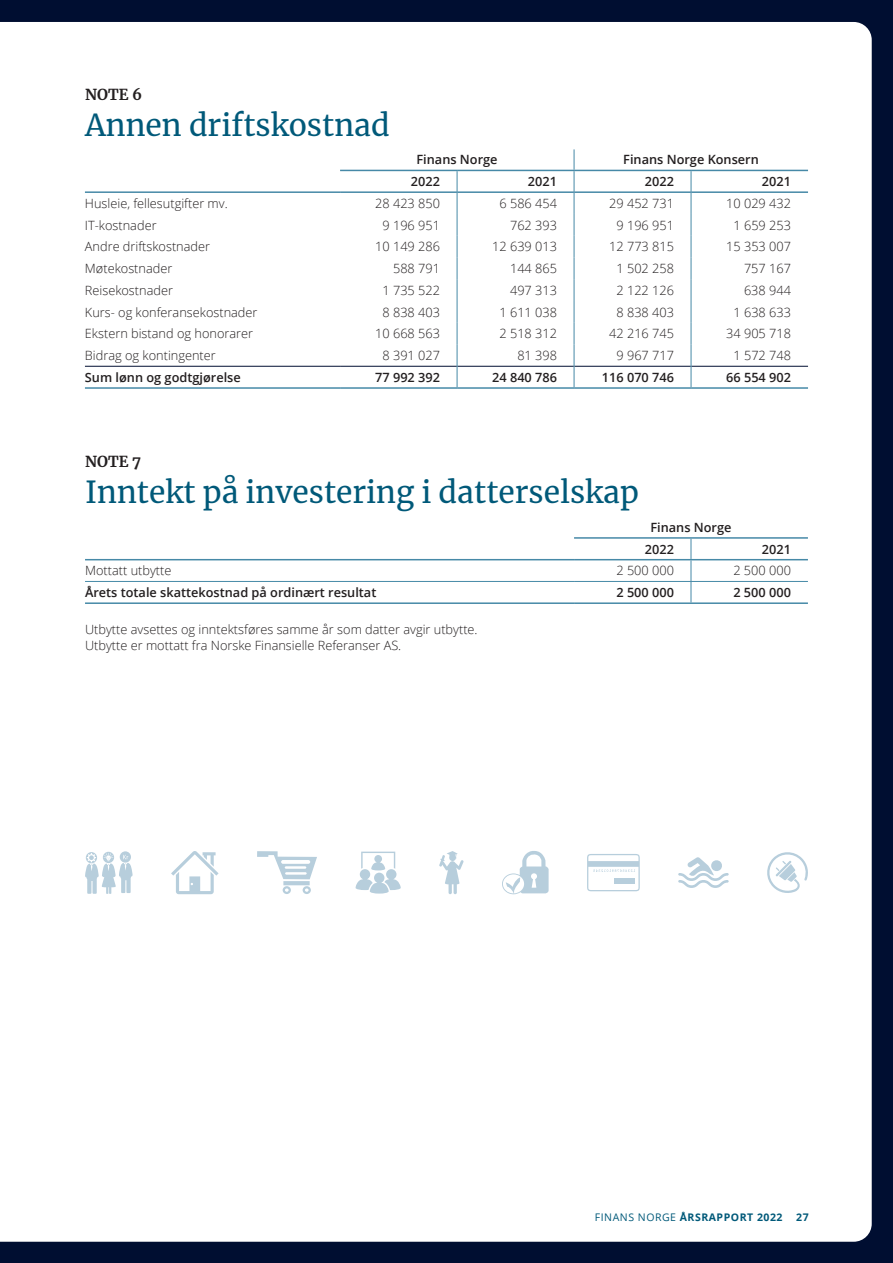
<style>
.page{position:relative;width:893px;height:1263px;background:#000e31}
.page>*{position:absolute;margin:0;border:0;box-sizing:border-box;transform-origin:0 0}
.Tittel_nivå_3__over{font:30px "Merriweather";color:#005979}
.Tittel_nivå_3__over-2{font:700 15px "Merriweather";color:#231f20}
.Tabell_brødtekst{font:300 12.75px "Open Sans";color:#231f20}
.t1{font:600 12.75px "Open Sans";color:#231f20}
.t2{font:700 10.5px "Open Sans";letter-spacing:.05em;color:#005979}
.s1{font-weight:400}
</style>
<div class="page">
<div style="left:0;top:22px;width:872px;height:1220px;background:#fff"></div>
<hr style="left:85px;top:515px;width:489px;height:2px;background:#fff">
<hr style="left:574px;top:515px;width:117px;height:2px;background:#fff">
<hr style="left:691px;top:515px;width:117px;height:2px;background:#fff">
<hr style="left:85px;top:537px;width:489px;height:2px;background:#fff">
<svg style="left:691px;top:539px;width:1px;height:63px"></svg>
<hr style="left:85px;top:581px;width:489px;height:1px;background:#4689a7">
<hr style="left:574px;top:581px;width:117px;height:1px;background:#4689a7">
<hr style="left:691px;top:581px;width:117px;height:1px;background:#4689a7">
<hr style="left:85px;top:602px;width:489px;height:2px;background:#4689a7">
<hr style="left:574px;top:602px;width:117px;height:2px;background:#4689a7">
<hr style="left:691px;top:602px;width:117px;height:2px;background:#4689a7">
<hr style="left:85px;top:559px;width:489px;height:1px;background:#4689a7">
<hr style="left:574px;top:559px;width:117px;height:1px;background:#4689a7">
<hr style="left:691px;top:559px;width:117px;height:1px;background:#4689a7">
<hr style="left:574px;top:537px;width:117px;height:2px;background:#4689a7">
<hr style="left:691px;top:537px;width:117px;height:2px;background:#4689a7">
<hr style="left:85px;top:148px;width:255px;height:1px;background:#fff">
<hr style="left:340px;top:148px;width:117px;height:1px;background:#fff">
<hr style="left:457px;top:148px;width:117px;height:1px;background:#fff">
<hr style="left:574px;top:148px;width:117px;height:1px;background:#fff">
<hr style="left:691px;top:148px;width:117px;height:1px;background:#fff">
<hr style="left:85px;top:170px;width:255px;height:1px;background:#fff">
<hr style="left:85px;top:366px;width:255px;height:1px;background:#000e31">
<hr style="left:340px;top:366px;width:117px;height:1px;background:#000e31">
<hr style="left:457px;top:366px;width:117px;height:1px;background:#000e31">
<hr style="left:574px;top:366px;width:117px;height:1px;background:#000e31">
<hr style="left:691px;top:366px;width:117px;height:1px;background:#000e31">
<hr style="left:85px;top:191px;width:255px;height:2px;background:#4689a7">
<hr style="left:340px;top:191px;width:117px;height:2px;background:#4689a7">
<hr style="left:457px;top:191px;width:117px;height:2px;background:#4689a7">
<hr style="left:574px;top:191px;width:117px;height:2px;background:#4689a7">
<hr style="left:691px;top:191px;width:117px;height:2px;background:#4689a7">
<hr style="left:85px;top:387px;width:255px;height:2px;background:#4689a7">
<hr style="left:340px;top:387px;width:117px;height:2px;background:#4689a7">
<hr style="left:457px;top:387px;width:117px;height:2px;background:#4689a7">
<hr style="left:574px;top:387px;width:117px;height:2px;background:#4689a7">
<hr style="left:691px;top:387px;width:117px;height:2px;background:#4689a7">
<svg style="left:457px;top:171px;width:1px;height:216px"></svg>
<svg style="left:691px;top:171px;width:1px;height:216px"></svg>
<hr style="left:340px;top:170px;width:117px;height:1px;background:#4689a7">
<hr style="left:457px;top:170px;width:117px;height:1px;background:#4689a7">
<hr style="left:574px;top:170px;width:117px;height:1px;background:#4689a7">
<hr style="left:691px;top:170px;width:117px;height:1px;background:#4689a7">
<svg style="left:574px;top:149px;width:1px;height:238px"></svg>
<svg style="left:765px;top:850px;width:44px;height:44px;background:#ecf2f5"></svg>
<svg style="left:587px;top:854px;width:53px;height:37px;background:#e7eef3"></svg>
<svg style="left:678px;top:857px;width:51px;height:31px;background:#e2ebf1"></svg>
<svg style="left:85px;top:851px;width:48px;height:43px;background:#d8e4ec"></svg>
<svg style="left:171px;top:851px;width:48px;height:43px;background:#e8eff3"></svg>
<svg style="left:257px;top:851px;width:60px;height:43px;background:#e6eef3"></svg>
<svg style="left:356px;top:852px;width:45px;height:41px;background:#dce7ee"></svg>
<svg style="left:439px;top:851px;width:25px;height:43px"></svg>
<svg style="left:502px;top:851px;width:47px;height:43px;background:#dee8ef"></svg>
<p class="Tittel_nivå_3__over-2" style="left:85px;top:84px;width:59px">NOTE 6</p>
<p class="Tittel_nivå_3__over" style="left:85px;top:104px;width:306px">Annen driftskostnad</p>
<p class="t1" style="left:416px;top:151px;width:83px">Finans Norge</p>
<p class="t1" style="left:623px;top:151px;width:137px">Finans Norge Konsern</p>
<p class="t1" style="left:411px;top:173px;width:31px">2022</p>
<p class="t1" style="left:528px;top:173px;width:31px">2021</p>
<p class="t1" style="left:645px;top:173px;width:31px">2022</p>
<p class="t1" style="left:762px;top:173px;width:31px">2021</p>
<p class="Tabell_brødtekst" style="left:85px;top:195px;width:144px">Husleie, fellesutgifter mv.</p>
<p class="Tabell_brødtekst" style="left:375px;top:195px;width:66px">28 423 850</p>
<p class="Tabell_brødtekst" style="left:499px;top:195px;width:59px">6 586 454</p>
<p class="Tabell_brødtekst" style="left:609px;top:195px;width:66px">29 452 731</p>
<p class="Tabell_brødtekst" style="left:726px;top:195px;width:66px">10 029 432</p>
<p class="Tabell_brødtekst" style="left:85px;top:216px;width:73px">IT-kostnader</p>
<p class="Tabell_brødtekst" style="left:382px;top:216px;width:59px">9 196 951</p>
<p class="Tabell_brødtekst" style="left:510px;top:216px;width:48px">762 393</p>
<p class="Tabell_brødtekst" style="left:616px;top:216px;width:59px">9 196 951</p>
<p class="Tabell_brødtekst" style="left:733px;top:216px;width:59px">1 659 253</p>
<p class="Tabell_brødtekst" style="left:85px;top:238px;width:127px">Andre driftskostnader</p>
<p class="Tabell_brødtekst" style="left:375px;top:238px;width:66px">10 149 286</p>
<p class="Tabell_brødtekst" style="left:492px;top:238px;width:66px">12 639 013</p>
<p class="Tabell_brødtekst" style="left:609px;top:238px;width:66px">12 773 815</p>
<p class="Tabell_brødtekst" style="left:726px;top:238px;width:66px">15 353 007</p>
<p class="Tabell_brødtekst" style="left:85px;top:260px;width:89px">Møtekostnader</p>
<p class="Tabell_brødtekst" style="left:393px;top:260px;width:48px">588 791</p>
<p class="Tabell_brødtekst" style="left:510px;top:260px;width:48px">144 865</p>
<p class="Tabell_brødtekst" style="left:616px;top:260px;width:59px">1 502 258</p>
<p class="Tabell_brødtekst" style="left:744px;top:260px;width:48px">757 167</p>
<p class="Tabell_brødtekst" style="left:85px;top:282px;width:90px">Reisekostnader</p>
<p class="Tabell_brødtekst" style="left:382px;top:282px;width:59px">1 735 522</p>
<p class="Tabell_brødtekst" style="left:510px;top:282px;width:48px">497 313</p>
<p class="Tabell_brødtekst" style="left:616px;top:282px;width:59px">2 122 126</p>
<p class="Tabell_brødtekst" style="left:744px;top:282px;width:48px">638 944</p>
<p class="Tabell_brødtekst" style="left:85px;top:303px;width:174px">Kurs- og konferansekostnader</p>
<p class="Tabell_brødtekst" style="left:382px;top:303px;width:59px">8 838 403</p>
<p class="Tabell_brødtekst" style="left:499px;top:303px;width:59px">1 611 038</p>
<p class="Tabell_brødtekst" style="left:616px;top:303px;width:59px">8 838 403</p>
<p class="Tabell_brødtekst" style="left:733px;top:303px;width:59px">1 638 633</p>
<p class="Tabell_brødtekst" style="left:85px;top:325px;width:170px">Ekstern bistand og honorarer</p>
<p class="Tabell_brødtekst" style="left:375px;top:325px;width:66px">10 668 563</p>
<p class="Tabell_brødtekst" style="left:499px;top:325px;width:59px">2 518 312</p>
<p class="Tabell_brødtekst" style="left:609px;top:325px;width:66px">42 216 745</p>
<p class="Tabell_brødtekst" style="left:726px;top:325px;width:66px">34 905 718</p>
<p class="Tabell_brødtekst" style="left:85px;top:347px;width:132px">Bidrag og kontingenter</p>
<p class="Tabell_brødtekst" style="left:382px;top:347px;width:59px">8 391 027</p>
<p class="Tabell_brødtekst" style="left:517px;top:347px;width:41px">81 398</p>
<p class="Tabell_brødtekst" style="left:616px;top:347px;width:59px">9 967 717</p>
<p class="Tabell_brødtekst" style="left:733px;top:347px;width:59px">1 572 748</p>
<p class="t1" style="left:85px;top:369px;width:157px">Sum lønn og godtgjørelse</p>
<p class="t1" style="left:375px;top:369px;width:66px">77 992 392</p>
<p class="t1" style="left:492px;top:369px;width:66px">24 840 786</p>
<p class="t1" style="left:602px;top:369px;width:74px">116 070 746</p>
<p class="t1" style="left:726px;top:369px;width:66px">66 554 902</p>
<p class="Tittel_nivå_3__over-2" style="left:85px;top:451px;width:57px">NOTE 7</p>
<p class="Tittel_nivå_3__over" style="left:85px;top:472px;width:555px">Inntekt på investering i datterselskap</p>
<p class="t1" style="left:650px;top:518px;width:83px">Finans Norge</p>
<p class="t1" style="left:645px;top:540px;width:31px">2022</p>
<p class="t1" style="left:762px;top:540px;width:31px">2021</p>
<p class="Tabell_brødtekst" style="left:85px;top:562px;width:88px">Mottatt utbytte</p>
<p class="Tabell_brødtekst" style="left:616px;top:562px;width:59px">2 500 000</p>
<p class="Tabell_brødtekst" style="left:733px;top:562px;width:59px">2 500 000</p>
<p class="t1" style="left:85px;top:584px;width:293px">Årets totale skattekostnad på ordinært resultat</p>
<p class="t1" style="left:616px;top:584px;width:59px">2 500 000</p>
<p class="t1" style="left:733px;top:584px;width:59px">2 500 000</p>
<p class="Tabell_brødtekst" style="left:85px;top:621px;width:394px">Utbytte avsettes og inntektsføres samme år som datter avgir utbytte.</p>
<p class="Tabell_brødtekst" style="left:85px;top:636px;width:318px">Utbytte er mottatt fra Norske Finansielle Referanser AS.</p>
<p class="t2" style="left:595px;top:1209px;width:189px"><span class="s1">FINANS NORGE</span> ÅRSRAPPORT 2022</p>
<p class="t2" style="left:796px;top:1209px;width:14px">27</p>
</div>
